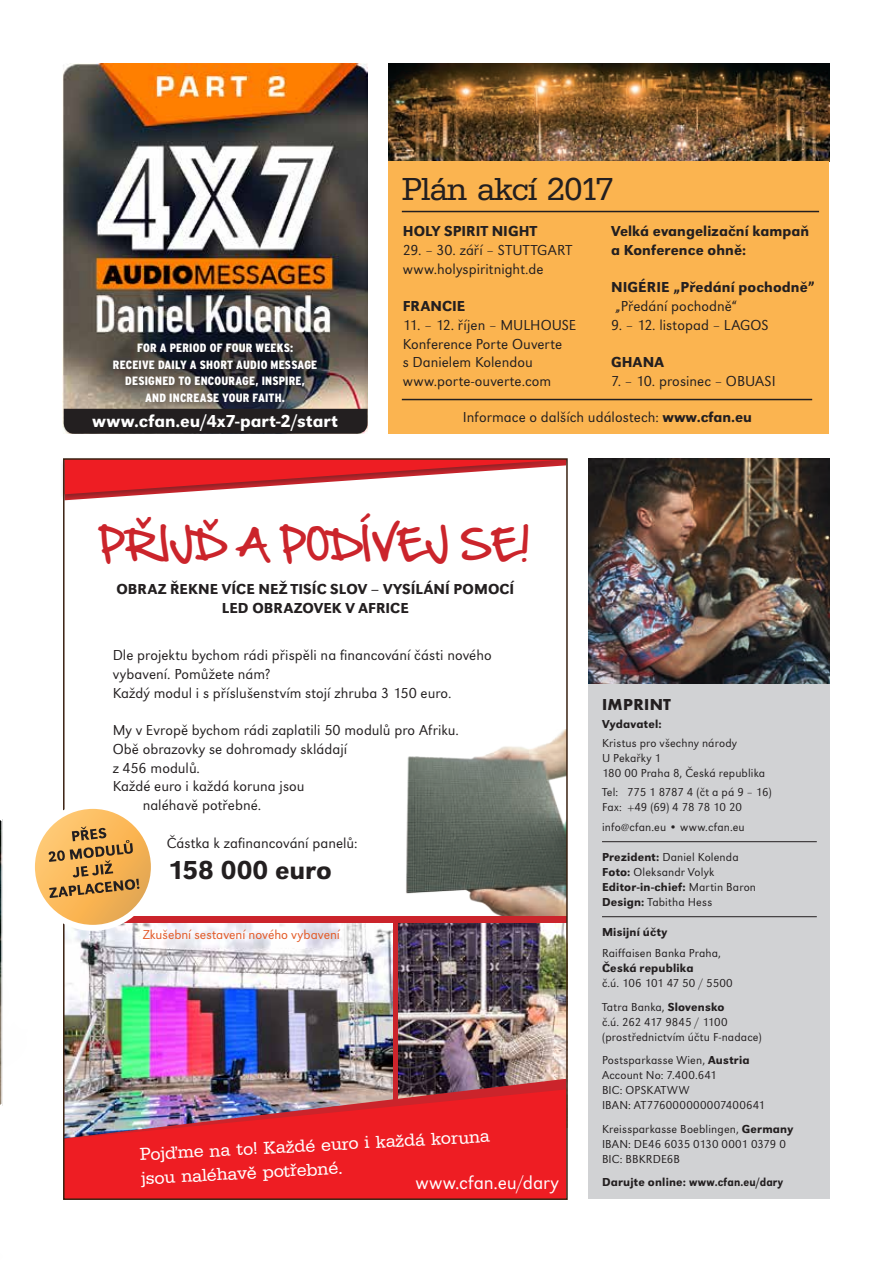
<style>
.page{position:relative;width:893px;height:1263px;background:#fff}
.page>*{position:absolute;margin:0;border:0;box-sizing:border-box;transform-origin:0 0}
.t1{font:36px "Hand Of Sean";letter-spacing:.03em;color:#cb242b}
.t2{font:33px "URW Egyptienne TOT";letter-spacing:-.02em;color:#231f20}
.t3{font:500 27px "URW Grotesk TOT";letter-spacing:-.005em;color:#231f20}
.t4{font:300 19.5px "URW Grotesk TOT";letter-spacing:.005em;color:#fff}
.t5{font:18px/24px "URW Egyptienne TOT";color:#fff}
.t6{font:500 18px "URW Grotesk TOT";letter-spacing:.005em;color:#fff}
.t7{font:700 16.5px "Futura TOT";letter-spacing:.02em;color:#231f20}
.t8{font:300 15px/18.8px "URW Grotesk TOT";letter-spacing:.005em;color:#231f20}
.t9{font:500 15px/18.8px "URW Grotesk TOT";letter-spacing:.005em;color:#231f20}
.t10{font:300 13.5px "URW Grotesk TOT";color:#e35925}
.t11{font:300 12px/15px "URW Grotesk TOT";letter-spacing:.01em;color:#231f20}
.t12{font:900 condensed 12px/16.5px "Interstate";letter-spacing:.015em;color:#fff;text-align:center}
.t13{font:500 12px "URW Grotesk TOT";letter-spacing:.015em;color:#231f20}
.t14{font:300 12px/15px "URW Grotesk TOT";letter-spacing:-.02em;color:#231f20}
.s1{font-weight:500}
</style>
<div class="page">
<img style="left:406px;top:729px;width:159px;height:187px">
<img style="left:389px;top:64px;width:440px;height:97px">
<div style="left:389px;top:161px;width:440px;height:273px;background:#fbb450"></div>
<hr style="left:402px;top:211px;width:417px;height:1px;background:#231f20">
<hr style="left:402px;top:399px;width:410px;height:1px;background:#231f20">
<svg style="left:0;top:819px;width:3px;height:287px"></svg>
<div style="left:588px;top:682px;width:241px;height:517px;background:#d1d2d4"></div>
<hr style="left:602px;top:916px;width:215px;height:1px;background:#231f20">
<hr style="left:602px;top:841px;width:215px;height:1px;background:#231f20">
<img style="left:588px;top:458px;width:241px;height:226px">
<img style="left:63px;top:64px;width:304px;height:364px">
<div style="left:64px;top:409px;width:303px;height:25px;background:#231f20"></div>
<div style="left:106px;top:337px;width:221px;height:76px;background:#231f20;opacity:.75"></div>
<svg style="left:63px;top:916px;width:503px;height:187px;background:#bd383c"></svg>
<img style="left:399px;top:923px;width:166px;height:156px">
<img style="left:66px;top:923px;width:326px;height:156px">
<div style="left:60px;top:457px;width:510px;height:44px;background:#231f20;opacity:.42"></div>
<svg style="left:66px;top:461px;width:499px;height:39px"></svg>
<img style="left:66px;top:1079px;width:498px;height:10px">
<img style="left:66px;top:1089px;width:499px;height:108px">
<svg style="left:32px;top:806px;width:122px;height:122px;background:#f7c274"></svg>
<div style="left:29px;top:803px;width:128px;height:128px;border:6px solid #fff;border-radius:50%"></div>
<svg style="left:48px;top:826px;width:92px;height:72px;background:#d09b50"></svg>
<p class="t12" style="left:113px;top:340px;width:206px">FOR A PERIOD OF FOUR WEEKS:<br>RECEIVE DAILY A SHORT AUDIO MESSAGE<br>DESIGNED TO ENCOURAGE, INSPIRE,<br>AND INCREASE YOUR FAITH.</p>
<p class="t6" style="left:92px;top:410px;width:247px">www.cfan.eu/4x7-part-2/start</p>
<h2 class="t2" style="left:402px;top:169px;width:213px">Plán akcí 2017</h2>
<p class="t9" style="left:403px;top:222px;width:136px">HOLY SPIRIT NIGHT</p>
<p class="t8" style="left:403px;top:241px;width:171px">29. – 30. září – STUTTGART www.holyspiritnight.de</p>
<p class="t9" style="left:403px;top:297px;width:64px">FRANCIE</p>
<p class="t8" style="left:403px;top:316px;width:175px">11. – 12. říjen – MULHOUSE<br>Konference Porte Ouverte<br>s Danielem Kolendou www.porte-ouverte.com</p>
<p class="t9" style="left:611px;top:222px;width:200px">Velká evangelizační kampaň a Konference ohně:</p>
<p class="t9" style="left:611px;top:278px;width:205px">NIGÉRIE „Předání pochodně”</p>
<p class="t8" style="left:615px;top:297px;width:124px">„Předání pochodně“</p>
<p class="t8" style="left:611px;top:316px;width:159px">9. – 12. listopad – LAGOS</p>
<p class="t9" style="left:611px;top:353px;width:55px">GHANA</p>
<p class="t8" style="left:611px;top:372px;width:166px">7. – 10. prosinec – OBUASI</p>
<p class="t8" style="left:463px;top:407px;width:290px">Informace o dalších událostech: <span class="s1">www.cfan.eu</span></p>
<h1 class="t1" style="left:100px;top:512px;width:432px">PRIJD A PODÍVEJ SE!</h1>
<h1 class="t1" style="left:152px;top:541px;width:17px;rotate:-180deg">^</h1>
<h1 class="t1" style="left:218px;top:543px;width:17px;rotate:-180deg">^</h1>
<p class="t9" style="left:116px;top:580px;width:399px;text-align:center">OBRAZ ŘEKNE VÍCE NEŽ TISÍC SLOV – VYSÍLÁNÍ POMOCÍ<br>LED OBRAZOVEK V AFRICE</p>
<p class="t8" style="left:113px;top:646px;width:380px">Dle projektu bychom rádi přispěli na financování části nového vybavení. Pomůžete nám?<br>Každý modul i s příslušenstvím stojí zhruba 3 150 euro.</p>
<p class="t8" style="left:113px;top:721px;width:348px">My v Evropě bychom rádi zaplatili 50 modulů pro Afriku.</p>
<p class="t8" style="left:113px;top:739px;width:236px">Obě obrazovky se dohromady skládají</p>
<p class="t8" style="left:113px;top:758px;width:89px">z 456 modulů.</p>
<p class="t8" style="left:113px;top:777px;width:193px">Každé euro i každá koruna jsou</p>
<p class="t8" style="left:143px;top:796px;width:120px">naléhavě potřebné.</p>
<p class="t8" style="left:167px;top:833px;width:192px">Částka k zafinancování panelů:</p>
<h3 class="t3" style="left:168px;top:854px;width:165px">158 000 euro</h3>
<p class="t10" style="left:143px;top:927px;width:198px">Zkušební sestavení nového vybavení</p>
<p class="t5" style="left:139px;top:1143px;width:352px;rotate:-3deg">Pojďme na to! Každé euro i každá koruna jsou naléhavě potřebné.</p>
<h3 class="t4" style="left:415px;top:1172px;width:145px">www.cfan.eu/dary</h3>
<p class="t7" style="left:602px;top:694px;width:70px">IMPRINT</p>
<p class="t13" style="left:602px;top:717px;width:61px">Vydavatel:</p>
<p class="t11" style="left:602px;top:736px;width:165px">Kristus pro všechny národy<br>U Pekařky 1<br>180 00 Praha 8, Česká republika</p>
<p class="t14" style="left:602px;top:785px;width:171px">Tel: 775 1 8787 4 (čt a pá 9 – 16)<br>Fax: +49 (69) 4 78 78 10 20</p>
<p class="t11" style="left:602px;top:819px;width:144px">info@cfan.eu • www.cfan.eu</p>
<p class="t11" style="left:602px;top:849px;width:156px"><span class="s1">Prezident:</span> Daniel Kolenda<br><span class="s1">Foto:</span> Oleksandr Volyk<br><span class="s1">Editor-in-chief:</span> Martin Baron<br><span class="s1">Design:</span> Tabitha Hess</p>
<p class="t13" style="left:602px;top:924px;width:67px">Misijní účty</p>
<p class="t11" style="left:602px;top:945px;width:120px">Raiffaisen Banka Praha,</p>
<p class="t13" style="left:602px;top:961px;width:93px">Česká republika</p>
<p class="t11" style="left:602px;top:971px;width:132px;line-height:23.5px">č.ú. 106 101 47 50 / 5500<br>Tatra Banka, <span class="s1">Slovensko</span></p>
<p class="t11" style="left:602px;top:1014px;width:161px">č.ú. 262 417 9845 / 1100 (prostřednictvím účtu F-nadace)</p>
<p class="t11" style="left:602px;top:1052px;width:165px">Postsparkasse Wien, <span class="s1">Austria<br></span>Account No: 7.400.641<br>BIC: OPSKATWW<br>IBAN: AT776000000007400641</p>
<p class="t11" style="left:602px;top:1121px;width:193px">Kreissparkasse Boeblingen, <span class="s1">Germany<br></span>IBAN: DE46 6035 0130 0001 0379 0<br>BIC: BBKRDE6B</p>
<p class="t13" style="left:602px;top:1175px;width:183px">Darujte online: www.cfan.eu/dary</p>
</div>
